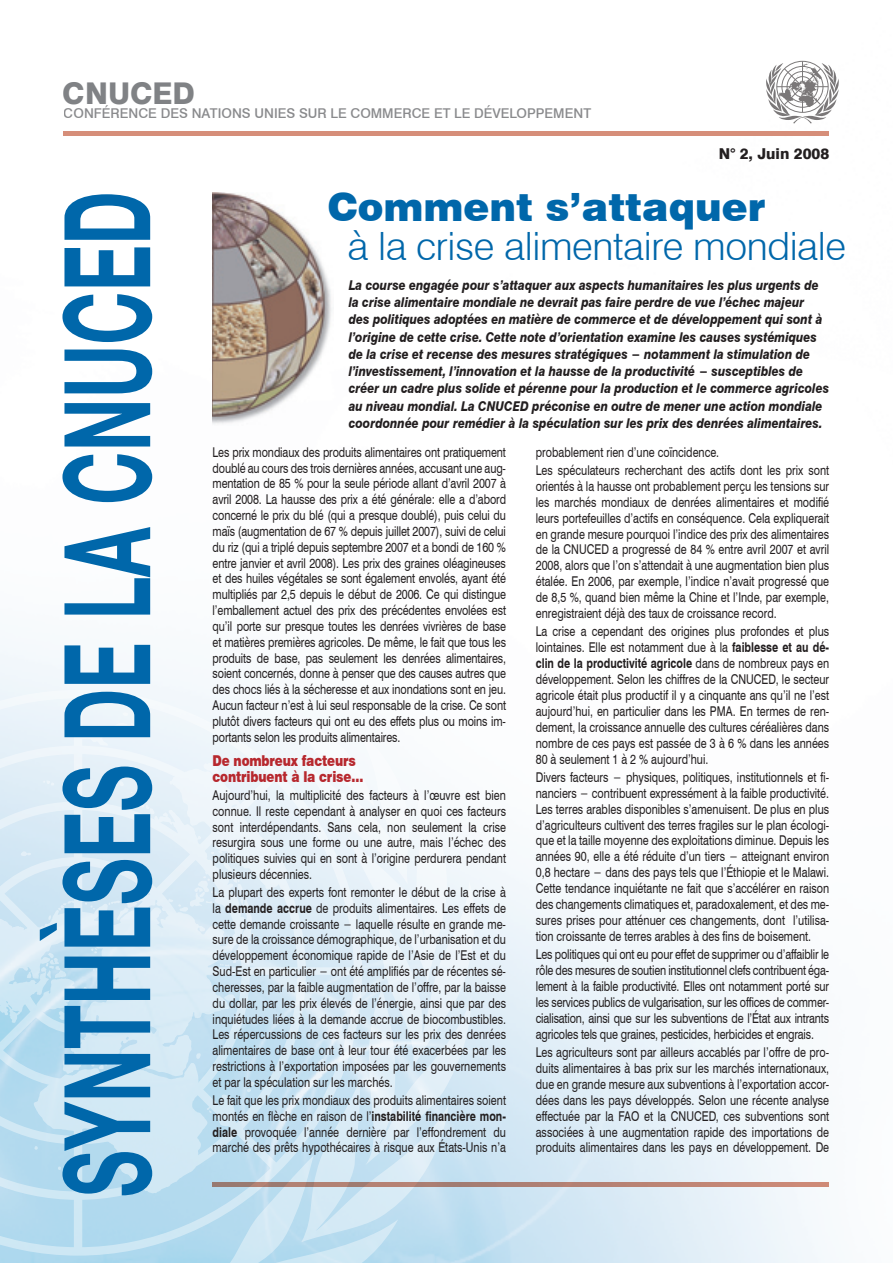
<style>
.page{position:relative;width:893px;height:1263px;background:#fff}
.page>*{position:absolute;margin:0;border:0;box-sizing:border-box;transform-origin:0 0}
.t1{font:700 120px "Helvetica Neue";color:#0067aa;scale:.6 1}
.t2{font:300 39px/39px "Swiss 721 BT";letter-spacing:-.01em;color:#0067aa}
.t3{font:800 30px "Swiss 721 BT";color:#808285}
.t4{font:900 15px/15.9px "Swiss 721 BT";letter-spacing:-.01em;color:#b7282e;scale:.8 1}
.t5{font:800 15px "Swiss 721 BT";color:#231f20}
.t6{font:13.5px/15.9px "Swiss 721 BT";color:#231f20;text-align:justify;scale:.8 1}
.t7{font:italic 800 13.5px/17.2px "Swiss 721 BT";color:#231f20;scale:.85 1}
.t8{font:500 13.5px "Swiss 721 BT";color:#6c6d70}
.s1{font-weight:900}
.s2{font-weight:700}
</style>
<div class="page">
<img style="left:0;top:60px;width:829px;height:1203px">
<svg style="left:0;top:707px;width:475px;height:556px"></svg>
<svg style="left:0;top:690px;width:366px;height:570px;background:#d5e9f5"></svg>
<svg style="left:766px;top:61px;width:73px;height:62px"></svg>
<hr style="left:64px;top:132px;width:765px;height:4px;background:#d68e79">
<svg style="left:213px;top:1182px;width:616px;height:4px;background:#b38173"></svg>
<img style="left:213px;top:192px;width:121px;height:234px">
<h3 class="t3" style="left:63px;top:75px;width:134px">CNUCED</h3>
<p class="t8" style="left:64px;top:105px;width:246px">CONFÉRENCE DES NATIONS UNIES SUR</p>
<p class="t8" style="left:331px;top:105px;width:73px">LE COMMERCE</p>
<p class="t8" style="left:434px;top:105px;width:141px">ET LE DÉVELOPPEMENT</p>
<p class="t5" style="left:719px;top:144px;width:112px">N° 2, Juin 2008</p>
<p class="t1" style="left:33px;top:1197px;width:1677px;rotate:-90deg">SYNTHÈSES DE LA CNUCED</p>
<p class="t2" style="left:348px;top:187px;width:500px;text-indent:-20px"><span class="s1">Comment s’attaquer<br></span>à la crise alimentaire mondiale</p>
<p class="t7" style="left:349px;top:276px;width:567px">La course engagée pour s’attaquer aux aspects humanitaires les plus urgents de la crise alimentaire mondiale ne devrait pas faire perdre de vue l’échec majeur<br>des politiques adoptées en matière de commerce et de développement qui sont à l’origine de cette crise. Cette note d’orientation examine les causes systémiques de la crise et recense des mesures stratégiques − notamment la stimulation de l’investissement, l’innovation et la hausse de la productivité − susceptibles de créer un cadre plus solide et pérenne pour la production et le commerce agricoles au niveau mondial. La CNUCED préconise en outre de mener une action mondiale coordonnée pour remédier à la spéculation sur les prix des denrées alimentaires.</p>
<p class="t6" style="left:213px;top:444px;width:368px">Les prix mondiaux des produits alimentaires ont pratiquement doublé au cours des trois dernières années, accusant une aug&shy;mentation de 85 % pour la seule période allant d’avril 2007 à avril 2008. La hausse des prix a été générale: elle a d’abord concerné le prix du blé (qui a presque doublé), puis celui du maïs (augmentation de 67 % depuis juillet 2007), suivi de celui du riz (qui a triplé depuis septembre 2007 et a bondi de 160 % entre janvier et avril 2008). Les prix des graines oléagineuses et des huiles végétales se sont également envolés, ayant été multipliés par 2,5 depuis le début de 2006. Ce qui distingue l’emballement actuel des prix des précédentes envolées est qu’il porte sur presque toutes les denrées vivrières de base et matières premières agricoles. De même, le fait que tous les produits de base, pas seulement les denrées alimentaires, soient concernés, donne à penser que des causes autres que des chocs liés à la sécheresse et aux inondations sont en jeu.<br>Aucun facteur n’est à lui seul responsable de la crise. Ce sont plutôt divers facteurs qui ont eu des effets plus ou moins im&shy;portants selon les produits alimentaires.</p>
<p class="t4" style="left:213px;top:753px;width:190px">De nombreux facteurs contribuent à la crise…</p>
<p class="t6" style="left:213px;top:787px;width:368px">Aujourd’hui, la multiplicité des facteurs à l’œuvre est bien connue. Il reste cependant à analyser en quoi ces facteurs sont interdépendants. Sans cela, non seulement la crise resurgira sous une forme ou une autre, mais l’échec des politiques suivies qui en sont à l’origine perdurera pendant plusieurs décennies.</p>
<p class="t6" style="left:213px;top:884px;width:368px">La plupart des experts font remonter le début de la crise à la <span class="s2">demande accrue</span> de produits alimentaires. Les effets de cette demande croissante − laquelle résulte en grande me&shy;sure de la croissance démographique, de l’urbanisation et du développement économique rapide de l’Asie de l’Est et du Sud-Est en particulier − ont été amplifiés par de récentes sé&shy;cheresses, par la faible augmentation de l’offre, par la baisse du dollar, par les prix élevés de l’énergie, ainsi que par des inquiétudes liées à la demande accrue de biocombustibles.<br>Les répercussions de ces facteurs sur les prix des denrées alimentaires de base ont à leur tour été exacerbées par les restrictions à l’exportation imposées par les gouvernements et par la spéculation sur les marchés.</p>
<p class="t6" style="left:213px;top:1092px;width:368px">Le fait que les prix mondiaux des produits alimentaires soient montés en flèche en raison de l’<span class="s2">instabilité financière mon&shy;diale</span> provoquée l’année dernière par l’effondrement du marché des prêts hypothécaires à risque aux États-Unis n’a</p>
<p class="t6" style="left:536px;top:444px;width:231px">probablement rien d’une coïncidence.</p>
<p class="t6" style="left:536px;top:462px;width:368px">Les spéculateurs recherchant des actifs dont les prix sont orientés à la hausse ont probablement perçu les tensions sur les marchés mondiaux de denrées alimentaires et modifié leurs portefeuilles d’actifs en conséquence. Cela expliquerait en grande mesure pourquoi l’indice des prix des alimentaires de la CNUCED a progressé de 84 % entre avril 2007 et avril 2008, alors que l’on s’attendait à une augmentation bien plus étalée. En 2006, par exemple, l’indice n’avait progressé que de 8,5 %, quand bien même la Chine et l’Inde, par exemple, enregistraient déjà des taux de croissance record.</p>
<p class="t6" style="left:536px;top:623px;width:368px">La crise a cependant des origines plus profondes et plus lointaines. Elle est notamment due à la <span class="s2">faiblesse et au dé&shy;clin de la productivité agricole</span> dans de nombreux pays en développement. Selon les chiffres de la CNUCED, le secteur agricole était plus productif il y a cinquante ans qu’il ne l’est aujourd’hui, en particulier dans les PMA. En termes de ren&shy;dement, la croissance annuelle des cultures céréalières dans nombre de ces pays est passée de 3 à 6 % dans les années 80 à seulement 1 à 2 % aujourd’hui.</p>
<p class="t6" style="left:536px;top:769px;width:368px">Divers facteurs − physiques, politiques, institutionnels et fi&shy;nanciers − contribuent expressément à la faible productivité.<br>Les terres arables disponibles s’amenuisent. De plus en plus d’agriculteurs cultivent des terres fragiles sur le plan écologi&shy;que et la taille moyenne des exploitations diminue. Depuis les années 90, elle a été réduite d’un tiers − atteignant environ 0,8 hectare − dans des pays tels que l’Éthiopie et le Malawi.<br>Cette tendance inquiétante ne fait que s’accélérer en raison des changements climatiques et, paradoxalement, et des me&shy;sures prises pour atténuer ces changements, dont l’utilisa&shy;tion croissante de terres arables à des fins de boisement.</p>
<p class="t6" style="left:536px;top:946px;width:368px">Les politiques qui ont eu pour effet de supprimer ou d’affaiblir le rôle des mesures de soutien institutionnel clefs contribuent éga&shy;lement à la faible productivité. Elles ont notamment porté sur les services publics de vulgarisation, sur les offices de commer&shy;cialisation, ainsi que sur les subventions de l’État aux intrants agricoles tels que graines, pesticides, herbicides et engrais.</p>
<p class="t6" style="left:536px;top:1044px;width:368px">Les agriculteurs sont par ailleurs accablés par l’offre de pro&shy;duits alimentaires à bas prix sur les marchés internationaux, due en grande mesure aux subventions à l’exportation accor&shy;dées dans les pays développés. Selon une récente analyse effectuée par la FAO et la CNUCED, ces subventions sont associées à une augmentation rapide des importations de produits alimentaires dans les pays en développement. De</p>
</div>
